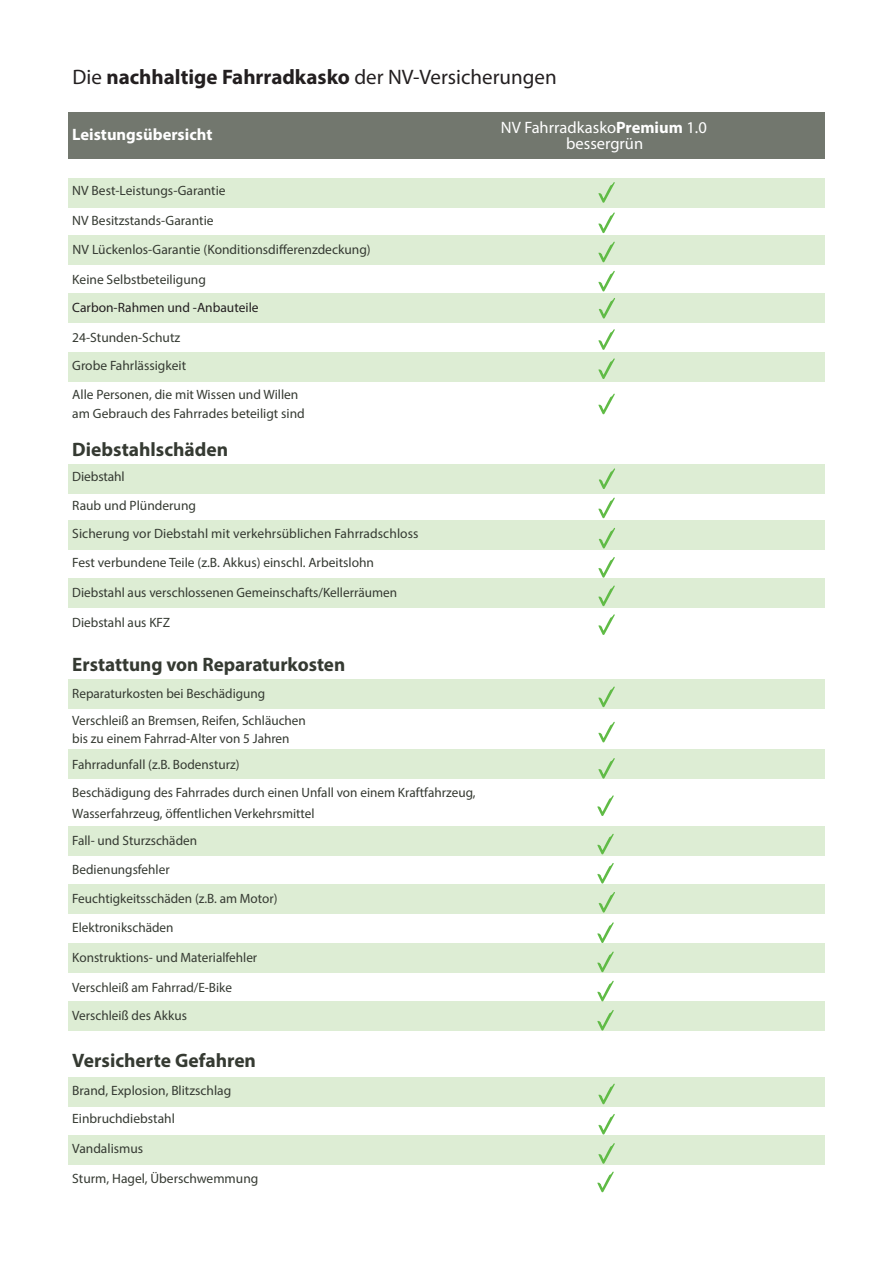
<style>
.page{position:relative;width:893px;height:1263px;background:#fff}
.page>*{position:absolute;margin:0;border:0;box-sizing:border-box;transform-origin:0 0}
.t1{font:21px "Myriad Pro";color:#231f20}
.t2{font:700 19.5px "Myriad Pro";color:#353a32}
.t3{font:16.5px "Myriad Pro";color:#fff}
.t4{font:700 16.5px "Myriad Pro";color:#fff}
.t5{font:13.5px/19.5px "Myriad Pro";color:#353a32}
.t6{font:13.5px "Myriad Pro";color:#231f20}
.s1{font-weight:700}
</style>
<div class="page">
<div style="left:68px;top:1077px;width:757px;height:29px;background:#ddedd4"></div>
<div style="left:68px;top:1135px;width:757px;height:29px;background:#ddedd4"></div>
<div style="left:68px;top:1001px;width:757px;height:29px;background:#ddedd4"></div>
<div style="left:68px;top:943px;width:757px;height:29px;background:#ddedd4"></div>
<div style="left:68px;top:885px;width:757px;height:29px;background:#ddedd4"></div>
<div style="left:68px;top:826px;width:757px;height:29px;background:#ddedd4"></div>
<div style="left:68px;top:749px;width:757px;height:30px;background:#ddedd4"></div>
<div style="left:68px;top:579px;width:757px;height:29px;background:#ddedd4"></div>
<div style="left:68px;top:679px;width:757px;height:29px;background:#ddedd4"></div>
<div style="left:68px;top:520px;width:757px;height:30px;background:#ddedd4"></div>
<div style="left:68px;top:464px;width:757px;height:29px;background:#ddedd4"></div>
<div style="left:68px;top:352px;width:757px;height:29px;background:#ddedd4"></div>
<div style="left:68px;top:294px;width:757px;height:29px;background:#ddedd4"></div>
<div style="left:68px;top:235px;width:757px;height:29px;background:#ddedd4"></div>
<div style="left:68px;top:178px;width:757px;height:29px;background:#ddedd4"></div>
<svg style="left:598px;top:329px;width:17px;height:21px"></svg>
<svg style="left:598px;top:358px;width:17px;height:21px"></svg>
<svg style="left:598px;top:394px;width:17px;height:20px"></svg>
<svg style="left:599px;top:468px;width:16px;height:21px"></svg>
<svg style="left:598px;top:498px;width:17px;height:20px"></svg>
<svg style="left:598px;top:557px;width:17px;height:21px"></svg>
<svg style="left:598px;top:614px;width:17px;height:21px"></svg>
<svg style="left:598px;top:758px;width:17px;height:21px"></svg>
<svg style="left:598px;top:722px;width:17px;height:20px"></svg>
<svg style="left:598px;top:686px;width:17px;height:21px"></svg>
<svg style="left:598px;top:585px;width:17px;height:21px"></svg>
<svg style="left:599px;top:528px;width:16px;height:20px"></svg>
<svg style="left:598px;top:182px;width:17px;height:21px"></svg>
<div style="left:68px;top:112px;width:757px;height:46px;background:#72776e"></div>
<svg style="left:598px;top:212px;width:17px;height:21px"></svg>
<svg style="left:598px;top:242px;width:17px;height:20px"></svg>
<svg style="left:598px;top:271px;width:17px;height:20px"></svg>
<svg style="left:597px;top:834px;width:17px;height:20px"></svg>
<svg style="left:597px;top:863px;width:17px;height:20px"></svg>
<svg style="left:599px;top:892px;width:16px;height:20px"></svg>
<svg style="left:597px;top:922px;width:17px;height:21px"></svg>
<svg style="left:597px;top:951px;width:17px;height:21px"></svg>
<svg style="left:597px;top:981px;width:17px;height:20px"></svg>
<svg style="left:597px;top:1010px;width:17px;height:20px"></svg>
<svg style="left:597px;top:795px;width:17px;height:21px"></svg>
<svg style="left:598px;top:1084px;width:17px;height:20px"></svg>
<svg style="left:598px;top:1114px;width:17px;height:20px"></svg>
<svg style="left:598px;top:1143px;width:17px;height:21px"></svg>
<svg style="left:597px;top:1171px;width:17px;height:21px"></svg>
<svg style="left:599px;top:298px;width:16px;height:21px"></svg>
<p class="t1" style="left:72px;top:64px;width:486px">Die <span class="s1">nachhaltige Fahrradkasko</span> der NV-Versicherungen</p>
<p class="t3" style="left:501px;top:117px;width:207px">NV Fahrradkasko<span class="s1">Premium</span> 1.0</p>
<p class="t3" style="left:566px;top:134px;width:79px">bessergrün</p>
<p class="t4" style="left:72px;top:123px;width:142px">Leistungsübersicht</p>
<p class="t5" style="left:72px;top:181px;width:155px">NV Best-Leistungs-Garantie</p>
<p class="t5" style="left:72px;top:211px;width:143px">NV Besitzstands-Garantie</p>
<p class="t5" style="left:72px;top:239px;width:300px">NV Lückenlos-Garantie (Konditionsdifferenzdeckung)</p>
<p class="t5" style="left:72px;top:269px;width:135px">Keine Selbstbeteiligung</p>
<p class="t6" style="left:72px;top:299px;width:188px">Carbon-Rahmen und -Anbauteile</p>
<p class="t5" style="left:72px;top:328px;width:109px">24-Stunden-Schutz</p>
<p class="t5" style="left:72px;top:356px;width:115px">Grobe Fahrlässigkeit</p>
<p class="t5" style="left:72px;top:384px;width:234px">Alle Personen, die mit Wissen und Willen am Gebrauch des Fahrrades beteiligt sind</p>
<p class="t2" style="left:72px;top:437px;width:157px">Diebstahlschäden</p>
<p class="t5" style="left:72px;top:467px;width:54px">Diebstahl</p>
<p class="t5" style="left:72px;top:495px;width:125px">Raub und Plünderung</p>
<p class="t5" style="left:72px;top:524px;width:348px">Sicherung vor Diebstahl mit verkehrsüblichen Fahrradschloss</p>
<p class="t5" style="left:72px;top:552px;width:303px">Fest verbundene Teile (z.B. Akkus) einschl. Arbeitslohn</p>
<p class="t5" style="left:72px;top:582px;width:326px">Diebstahl aus verschlossenen Gemeinschafts/Kellerräumen</p>
<p class="t5" style="left:72px;top:612px;width:99px">Diebstahl aus KFZ</p>
<p class="t2" style="left:72px;top:652px;width:274px">Erstattung von Reparaturkosten</p>
<p class="t5" style="left:72px;top:684px;width:194px">Reparaturkosten bei Beschädigung</p>
<p class="t5" style="left:72px;top:711px;width:235px;line-height:18px">Verschleiß an Bremsen, Reifen, Schläuchen bis zu einem Fahrrad-Alter von 5 Jahren</p>
<p class="t5" style="left:72px;top:754px;width:169px">Fahrradunfall (z.B. Bodensturz)</p>
<p class="t5" style="left:72px;top:782px;width:405px;line-height:21px">Beschädigung des Fahrrades durch einen Unfall von einem Kraftfahrzeug,<br>Wasserfahrzeug, öffentlichen Verkehrsmittel</p>
<p class="t5" style="left:72px;top:831px;width:126px">Fall- und Sturzschäden</p>
<p class="t5" style="left:72px;top:859px;width:99px">Bedienungsfehler</p>
<p class="t5" style="left:72px;top:889px;width:207px">Feuchtigkeitsschäden (z.B. am Motor)</p>
<p class="t5" style="left:72px;top:917px;width:103px">Elektronikschäden</p>
<p class="t5" style="left:72px;top:947px;width:186px">Konstruktions- und Materialfehler</p>
<p class="t5" style="left:72px;top:977px;width:161px">Verschleiß am Fahrrad/E-Bike</p>
<p class="t5" style="left:72px;top:1006px;width:116px">Verschleiß des Akkus</p>
<p class="t2" style="left:72px;top:1048px;width:185px">Versicherte Gefahren</p>
<p class="t5" style="left:72px;top:1080px;width:161px">Brand, Explosion, Blitzschlag</p>
<p class="t5" style="left:72px;top:1109px;width:104px">Einbruchdiebstahl</p>
<p class="t5" style="left:72px;top:1139px;width:72px">Vandalismus</p>
<p class="t5" style="left:72px;top:1169px;width:188px">Sturm, Hagel, Überschwemmung</p>
</div>
